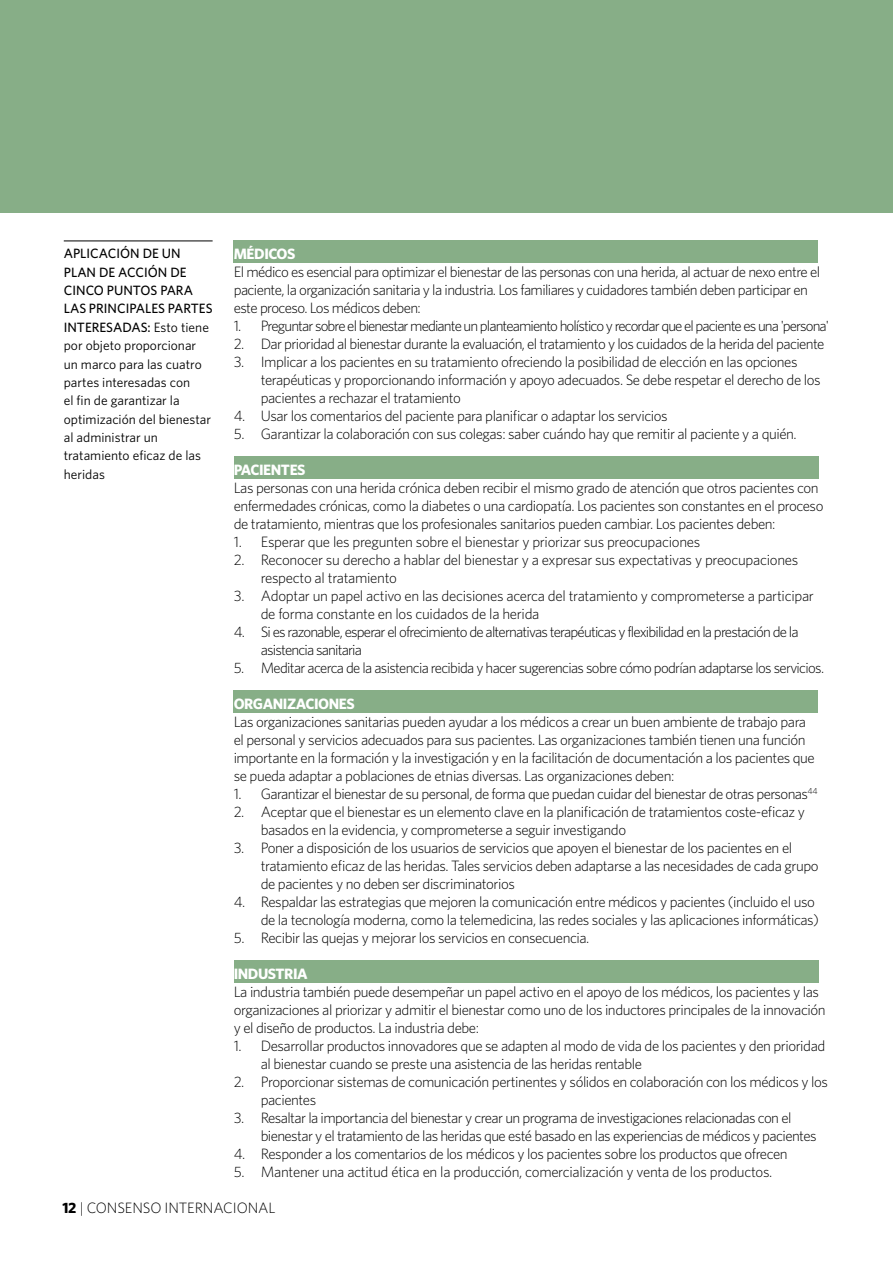
<style>
.page{position:relative;width:893px;height:1263px;background:#fff}
.page>*{position:absolute;margin:0;border:0;box-sizing:border-box;transform-origin:0 0}
.t1{font:300 15px/18px "Whitney";letter-spacing:-.03em;color:#000}
.t2{font:300 15px/18px "Whitney";letter-spacing:-.055em;color:#000}
.t3{font:300 15px "Whitney";letter-spacing:-.06em;color:#000}
.t4{font:700 15px "Whitney";letter-spacing:-.03em;color:#fff}
.t5{font:300 15px "Whitney";letter-spacing:-.01em;color:#000}
.t6{font:13.5px/18.3px "Whitney";color:#000}
.s1{font-weight:500}
.s2{font-weight:700}
</style>
<div class="page">
<div style="left:0;top:0;width:893px;height:213px;background:#87ae87"></div>
<div style="left:234px;top:961px;width:585px;height:22px;background:#87ae87"></div>
<div style="left:234px;top:241px;width:584px;height:22px;background:#87ae87"></div>
<hr style="left:64px;top:241px;width:149px;height:1px;background:#000">
<div style="left:234px;top:457px;width:585px;height:22px;background:#87ae87"></div>
<div style="left:234px;top:691px;width:584px;height:22px;background:#87ae87"></div>
<p class="t6" style="left:64px;top:244px;width:150px"><span class="s1">APLICACIÓN DE UN<br>PLAN DE ACCIÓN DE<br>CINCO PUNTOS PARA<br>LAS PRINCIPALES PARTES<br>INTERESADAS:</span> Esto tiene por objeto proporcionar un marco para las cuatro partes interesadas con<br>el fin de garantizar la optimización del bienestar al administrar un tratamiento eficaz de las heridas</p>
<p class="t4" style="left:234px;top:244px;width:11px">MÉD</p>
<p class="t4" style="left:264px;top:244px;width:32px">ICOS</p>
<p class="t1" style="left:234px;top:262px;width:588px">El médico es esencial para optimizar el bienestar de las personas con una herida, al actuar de nexo entre el paciente, la organización sanitaria y la industria. Los familiares y cuidadores también deben participar en este proceso. Los médicos deben:</p>
<p class="t3" style="left:234px;top:317px;width:597px">1. Preguntar sobre el bienestar mediante un planteamiento holístico y recordar que el paciente es una 'persona'</p>
<p class="t1" style="left:234px;top:334px;width:592px">2. Dar prioridad al bienestar durante la evaluación, el tratamiento y los cuidados de la herida del paciente</p>
<p class="t1" style="left:261px;top:352px;width:561px;text-indent:-27px">3. Implicar a los pacientes en su tratamiento ofreciendo la posibilidad de elección en las opciones terapéuticas y proporcionando información y apoyo adecuados. Se debe respetar el derecho de los pacientes a rechazar el tratamiento</p>
<p class="t1" style="left:234px;top:406px;width:435px">4. Usar los comentarios del paciente para planificar o adaptar los servicios</p>
<p class="t1" style="left:234px;top:424px;width:564px">5. Garantizar la colaboración con sus colegas: saber cuándo hay que remitir al paciente y a quién.</p>
<p class="t4" style="left:234px;top:460px;width:39px">PACIENTES</p>
<p class="t1" style="left:234px;top:478px;width:591px">Las personas con una herida crónica deben recibir el mismo grado de atención que otros pacientes con enfermedades crónicas, como la diabetes o una cardiopatía. Los pacientes son constantes en el proceso de tratamiento, mientras que los profesionales sanitarios pueden cambiar. Los pacientes deben:</p>
<p class="t1" style="left:234px;top:532px;width:468px">1. Esperar que les pregunten sobre el bienestar y priorizar sus preocupaciones</p>
<p class="t1" style="left:261px;top:550px;width:539px;text-indent:-27px">2. Reconocer su derecho a hablar del bienestar y a expresar sus expectativas y preocupaciones respecto al tratamiento</p>
<p class="t1" style="left:261px;top:586px;width:555px;text-indent:-27px">3. Adoptar un papel activo en las decisiones acerca del tratamiento y comprometerse a participar de forma constante en los cuidados de la herida</p>
<p class="t2" style="left:261px;top:622px;width:539px;text-indent:-27px">4. Si es razonable, esperar el ofrecimiento de alternativas terapéuticas y flexibilidad en la prestación de la asistencia sanitaria</p>
<p class="t1" style="left:234px;top:658px;width:592px">5. Meditar acerca de la asistencia recibida y hacer sugerencias sobre cómo podrían adaptarse los servicios.</p>
<p class="t4" style="left:234px;top:694px;width:105px">ORGANIZACIONES</p>
<p class="t1" style="left:234px;top:712px;width:583px">Las organizaciones sanitarias pueden ayudar a los médicos a crear un buen ambiente de trabajo para el personal y servicios adecuados para sus pacientes. Las organizaciones también tienen una función importante en la formación y la investigación y en la facilitación de documentación a los pacientes que se pueda adaptar a poblaciones de etnias diversas. Las organizaciones deben:</p>
<p class="t1" style="left:234px;top:784px;width:585px">1. Garantizar el bienestar de su personal, de forma que puedan cuidar del bienestar de otras personas<sup>44</sup></p>
<p class="t1" style="left:261px;top:802px;width:546px;text-indent:-27px">2. Aceptar que el bienestar es un elemento clave en la planificación de tratamientos coste-eficaz y basados en la evidencia, y comprometerse a seguir investigando</p>
<p class="t1" style="left:261px;top:838px;width:559px;text-indent:-27px">3. Poner a disposición de los usuarios de servicios que apoyen el bienestar de los pacientes en el tratamiento eficaz de las heridas. Tales servicios deben adaptarse a las necesidades de cada grupo de pacientes y no deben ser discriminatorios</p>
<p class="t1" style="left:234px;top:892px;width:587px;text-align:right">4. Respaldar las estrategias que mejoren la comunicación entre médicos y pacientes (incluido el uso de la tecnología moderna, como la telemedicina, las redes sociales y las aplicaciones informáticas)</p>
<p class="t1" style="left:234px;top:928px;width:357px">5. Recibir las quejas y mejorar los servicios en consecuencia.</p>
<p class="t4" style="left:234px;top:964px;width:15px">INDUST</p>
<p class="t4" style="left:284px;top:964px;width:25px">RIA</p>
<p class="t1" style="left:234px;top:982px;width:593px">La industria también puede desempeñar un papel activo en el apoyo de los médicos, los pacientes y las organizaciones al priorizar y admitir el bienestar como uno de los inductores principales de la innovación y el diseño de productos. La industria debe:</p>
<p class="t1" style="left:261px;top:1036px;width:566px;text-indent:-27px">1. Desarrollar productos innovadores que se adapten al modo de vida de los pacientes y den prioridad al bienestar cuando se preste una asistencia de las heridas rentable</p>
<p class="t1" style="left:261px;top:1072px;width:569px;text-indent:-27px">2. Proporcionar sistemas de comunicación pertinentes y sólidos en colaboración con los médicos y los pacientes</p>
<p class="t1" style="left:261px;top:1108px;width:557px;text-indent:-27px">3. Resaltar la importancia del bienestar y crear un programa de investigaciones relacionadas con el bienestar y el tratamiento de las heridas que esté basado en las experiencias de médicos y pacientes</p>
<p class="t1" style="left:234px;top:1144px;width:555px">4. Responder a los comentarios de los médicos y los pacientes sobre los productos que ofrecen</p>
<p class="t1" style="left:234px;top:1162px;width:540px">5. Mantener una actitud ética en la producción, comercialización y venta de los productos.</p>
<p class="t5" style="left:62px;top:1199px;width:215px"><span class="s2">12</span> | CONSENSO INTERNACIONAL</p>
</div>
